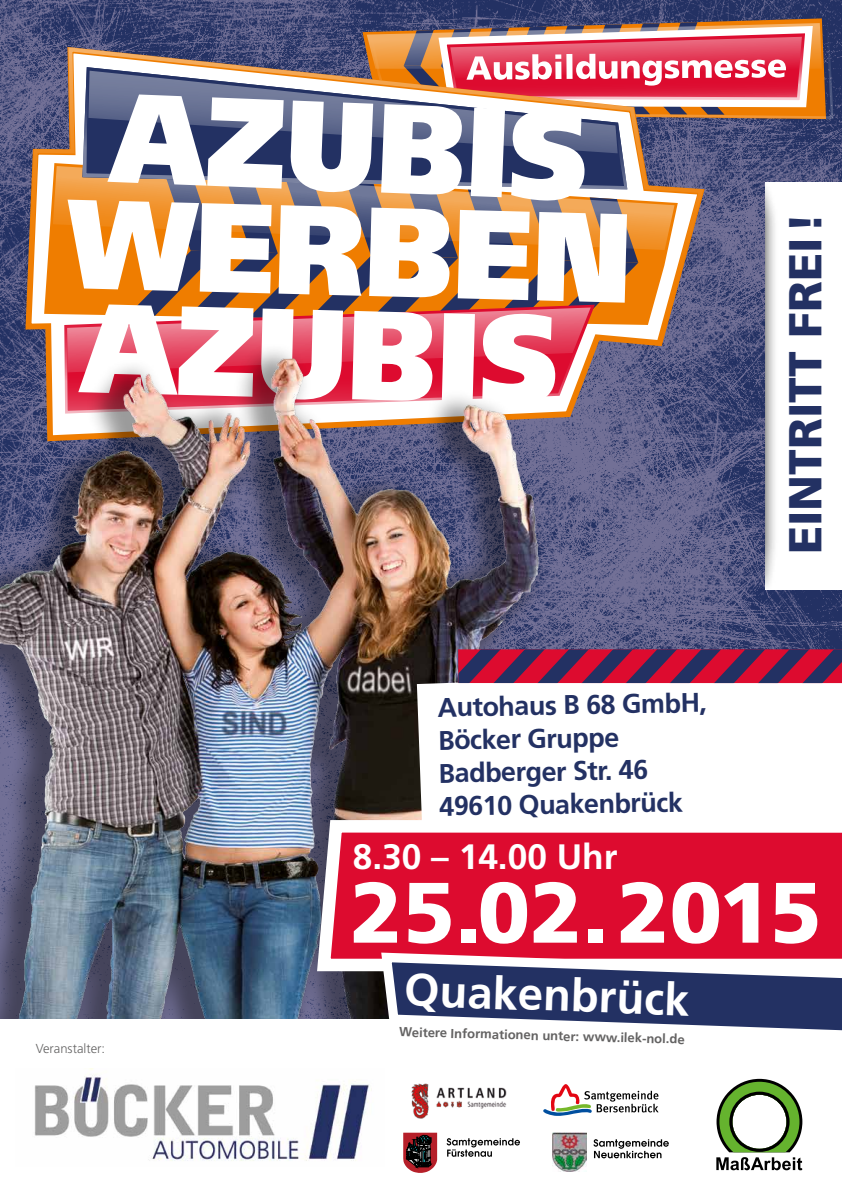
<style>
.page{position:relative;width:842px;height:1191px;background:#fff}
.page>*{position:absolute;margin:0;border:0;box-sizing:border-box;transform-origin:0 0}
.t1{font:900 85.6px "Frutiger";color:#fff}
.t2{font:900 46.1px "Frutiger";color:#233163}
.t3{font:700 45.5px "Frutiger";color:#fff}
.t4{font:700 35.3px "Frutiger";color:#fff}
.t5{font:700 27px/33px "Frutiger";color:#233163}
.t6{font:700 13px "Frutiger";color:#646363}
.t7{font:300 13px "Frutiger";color:#646363}
</style>
<div class="page">
<img style="left:0;top:0;width:842px;height:649px">
<svg style="left:368px;top:17px;width:467px;height:103px;background:#574c5c"></svg>
<svg style="left:367px;top:22px;width:455px;height:93px"></svg>
<svg style="left:24px;top:45px;width:682px;height:397px"></svg>
<svg style="left:568px;top:173px;width:70px;height:199px"></svg>
<svg style="left:568px;top:305px;width:27px;height:108px"></svg>
<svg style="left:568px;top:94px;width:18px;height:106px"></svg>
<svg style="left:568px;top:200px;width:59px;height:103px"></svg>
<div style="left:765px;top:182px;width:77px;height:407px;background:#fff"></div>
<img style="left:0;top:94px;width:568px;height:925px">
<svg style="left:417px;top:669px;width:425px;height:145px"></svg>
<svg style="left:458px;top:649px;width:384px;height:34px;background:#871c47"></svg>
<svg style="left:310px;top:814px;width:532px;height:163px;background:#dc3452"></svg>
<svg style="left:376px;top:947px;width:466px;height:84px"></svg>
<div style="left:766px;top:182px;width:12px;height:407px;background:#000;opacity:.75"></div>
<svg style="left:716px;top:1078px;width:86px;height:92px"></svg>
<img style="left:411px;top:1083px;width:96px;height:35px">
<img style="left:552px;top:1132px;width:34px;height:39px">
<svg style="left:593px;top:1139px;width:76px;height:19px"></svg>
<svg style="left:403px;top:1132px;width:34px;height:40px"></svg>
<svg style="left:447px;top:1138px;width:73px;height:18px"></svg>
<svg style="left:543px;top:1084px;width:116px;height:32px"></svg>
<img style="left:34px;top:1068px;width:338px;height:93px">
<p class="t7" style="left:36px;top:1041px;width:71px">Veranstalter:</p>
<p class="t5" style="left:437px;top:690px;width:271px;rotate:-1deg">Autohaus B 68 GmbH,<br>Böcker Gruppe<br>Badberger Str. 46<br>49610 Quakenbrück</p>
<h2 class="t2" style="left:778px;top:554px;width:344px;rotate:-90deg">EINTRITT FREI !</h2>
<h3 class="t4" style="left:353px;top:835px;width:266px">8.30 – 14.00 Uhr</h3>
<h1 class="t1" style="left:350px;top:861px;width:473px">25.02.2015</h1>
<h3 class="t3" style="left:405px;top:963px;width:287px;rotate:2deg">Quakenbrück</h3>
<p class="t6" style="left:400px;top:1022px;width:287px;rotate:2deg">Weitere Informationen unter: www.ilek-nol.de</p>
</div>
